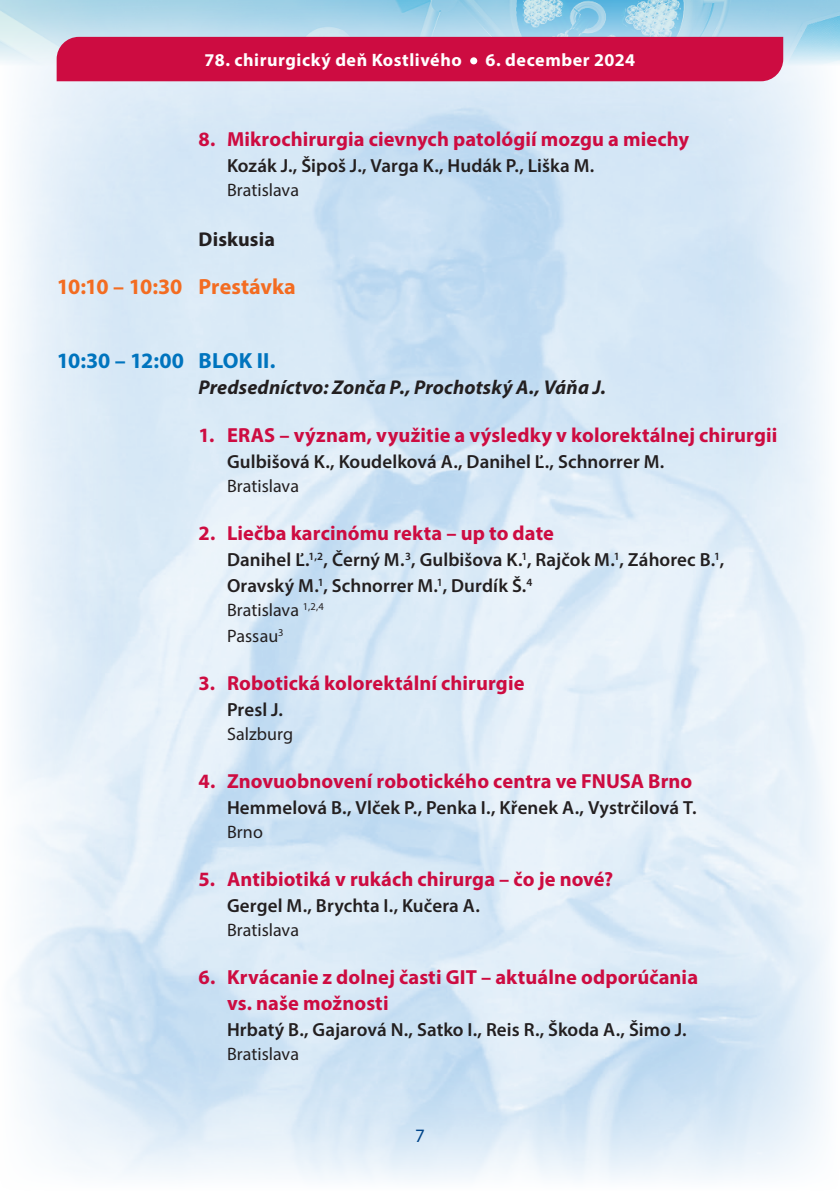
<style>
.page{position:relative;width:840px;height:1191px;background:#fff}
.page>*{position:absolute;margin:0;border:0;box-sizing:border-box;transform-origin:0 0}
.t1{font:700 22px "Myriad Pro";letter-spacing:-.005em;color:#f36c21}
.t2{font:700 22px "Myriad Pro";color:#0074be}
.t3{font:700 20.4px/26px "Myriad Pro";letter-spacing:.005em;color:#cd0c41}
.t4{font:italic 700 20px "Myriad Pro";letter-spacing:.005em;color:#231f20}
.t5{font:700 20px "Myriad Pro";letter-spacing:.005em;color:#231f20}
.t6{font:600 19px/26px "Myriad Pro";letter-spacing:.005em;color:#231f20}
.t7{font:19px "Myriad Pro";color:#014589}
.t8{font:18px/26px "Myriad Pro";color:#231f20}
.t9{font:700 18px "Myriad Pro";letter-spacing:.03em;color:#fff}
</style>
<div class="page">
<img style="left:0;top:0;width:839px;height:81px">
<div style="left:57px;top:37px;width:725px;height:44px;background:#cd0c41"></div>
<div style="left:470px;top:57px;width:7px;height:7px;background:#fff;border-radius:50%"></div>
<p class="t9" style="left:204px;top:48px;width:258px">78. chirurgický deň Kostlivého</p>
<p class="t9" style="left:485px;top:48px;width:151px">6. december 2024</p>
<p class="t3" style="left:198px;top:125px;width:491px">8. Mikrochirurgia cievnych patológií mozgu a miechy</p>
<p class="t6" style="left:227px;top:152px;width:368px">Kozák J., Šipoš J., Varga K., Hudák P., Liška M.</p>
<p class="t8" style="left:227px;top:176px;width:74px">Bratislava</p>
<p class="t5" style="left:198px;top:226px;width:78px">Diskusia</p>
<p class="t1" style="left:57px;top:272px;width:240px">10:10 – 10:30 Prestávka</p>
<p class="t2" style="left:57px;top:346px;width:220px">10:30 – 12:00 BLOK II.</p>
<p class="t4" style="left:198px;top:374px;width:408px">Predsedníctvo: Zonča P., Prochotský A., Váňa J.</p>
<p class="t3" style="left:198px;top:421px;width:580px">1. ERAS – význam, využitie a výsledky v kolorektálnej chirurgii</p>
<p class="t6" style="left:227px;top:448px;width:438px">Gulbišová K., Koudelková A., Danihel Ľ., Schnorrer M.</p>
<p class="t8" style="left:227px;top:472px;width:74px">Bratislava</p>
<p class="t3" style="left:198px;top:519px;width:357px">2. Liečba karcinómu rekta – up to date</p>
<p class="t6" style="left:227px;top:546px;width:498px">Danihel Ľ.<sup>1,2</sup>, Černý M.<sup>3</sup>, Gulbišova K.<sup>1</sup>, Rajčok M.<sup>1</sup>, Záhorec B.<sup>1</sup>,<br>Oravský M.<sup>1</sup>, Schnorrer M.<sup>1</sup>, Durdík Š.<sup>4</sup></p>
<p class="t8" style="left:227px;top:596px;width:98px">Bratislava <sup>1,2,4<br></sup>Passau<sup>3</sup></p>
<p class="t3" style="left:198px;top:669px;width:327px">3. Robotická kolorektální chirurgie</p>
<p class="t6" style="left:227px;top:696px;width:58px">Presl J.</p>
<p class="t8" style="left:227px;top:720px;width:68px">Salzburg</p>
<p class="t3" style="left:198px;top:767px;width:495px">4. Znovuobnovení robotického centra ve FNUSA Brno</p>
<p class="t6" style="left:227px;top:794px;width:471px">Hemmelová B., Vlček P., Penka I., Křenek A., Vystrčilová T.</p>
<p class="t8" style="left:227px;top:818px;width:37px">Brno</p>
<p class="t3" style="left:198px;top:865px;width:416px">5. Antibiotiká v rukách chirurga – čo je nové?</p>
<p class="t6" style="left:227px;top:892px;width:254px">Gergel M., Brychta I., Kučera A.</p>
<p class="t8" style="left:227px;top:916px;width:74px">Bratislava</p>
<p class="t3" style="left:227px;top:963px;width:472px;text-indent:-28px">6. Krvácanie z dolnej časti GIT – aktuálne odporúčania vs. naše možnosti</p>
<p class="t6" style="left:227px;top:1016px;width:461px">Hrbatý B., Gajarová N., Satko I., Reis R., Škoda A., Šimo J.</p>
<p class="t8" style="left:227px;top:1040px;width:74px">Bratislava</p>
<p class="t7" style="left:415px;top:1124px;width:11px">7</p>
</div>
